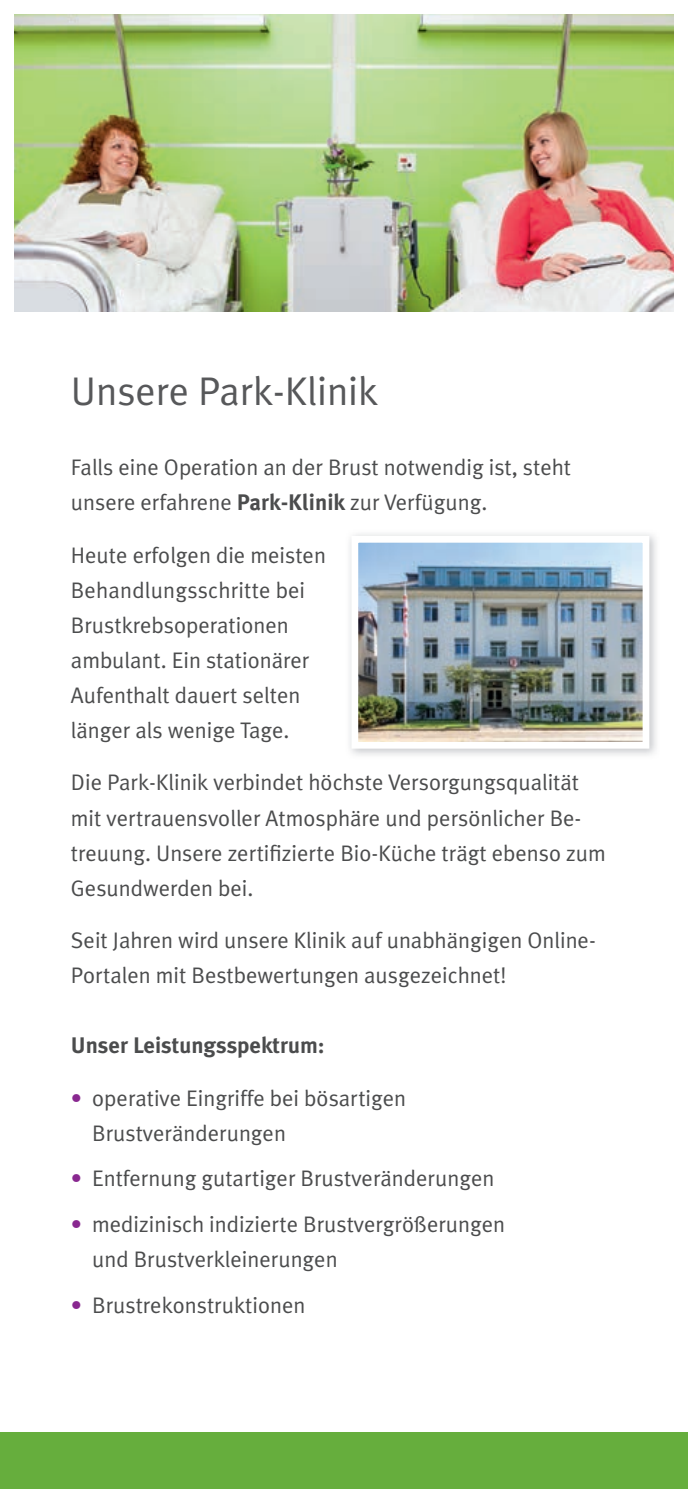
<style>
.page{position:relative;width:688px;height:1489px;background:#fff}
.page>*{position:absolute;margin:0;border:0;box-sizing:border-box;transform-origin:0 0}
.t1{font:40px "Meta Plus Normal";color:#57585a}
.t2{font:22.5px/35px "Meta Plus Normal";color:#4b4c4d}
.t3{font:700 22.5px "Meta Plus";color:#4b4c4d}
.s1{font-family:"Meta Plus";font-weight:700}
.s2{color:#892890}
</style>
<div class="page">
<div style="left:0;top:1431px;width:687px;height:57px;background:#66ae3d"></div>
<img style="left:14px;top:14px;width:659px;height:298px">
<img style="left:349px;top:534px;width:307px;height:221px">
<img style="left:359px;top:544px;width:282px;height:196px">
<div style="left:351px;top:536px;width:298px;height:212px;border:7px solid #fff"></div>
<h1 class="t1" style="left:71px;top:368px;width:308px">Unsere Park-Klinik</h1>
<p class="t2" style="left:71px;top:449px;width:501px">Falls eine Operation an der Brust notwendig ist, steht unsere erfahrene <span class="s1">Park-Klinik</span> zur Verfügung.</p>
<p class="t2" style="left:71px;top:537px;width:256px">Heute erfolgen die meisten<br>Behandlungsschritte bei<br>Brustkrebsoperationen ambulant. Ein stationärer<br>Aufenthalt dauert selten länger als wenige Tage.</p>
<p class="t2" style="left:71px;top:764px;width:536px">Die Park-Klinik verbindet höchste Versorgungsqualität mit vertrauensvoller Atmosphäre und persönlicher Be&shy;treuung. Unsere zertifizierte Bio-Küche trägt ebenso zum Gesundwerden bei.</p>
<p class="t2" style="left:71px;top:922px;width:526px">Seit Jahren wird unsere Klinik auf unabhängigen Online-<br>Portalen mit Bestbewertungen ausgezeichnet!</p>
<p class="t3" style="left:71px;top:1032px;width:255px">Unser Leistungsspektrum:</p>
<p class="t2" style="left:92px;top:1080px;width:315px;text-indent:-21px"><span class="s2">•</span> operative Eingriffe bei bösartigen<br>Brustveränderungen</p>
<p class="t2" style="left:71px;top:1160px;width:425px"><span class="s2">•</span> Entfernung gutartiger Brustveränderungen</p>
<p class="t2" style="left:92px;top:1206px;width:414px;text-indent:-21px"><span class="s2">•</span> medizinisch indizierte Brustvergrößerungen und Brustverkleinerungen</p>
<p class="t2" style="left:71px;top:1286px;width:236px"><span class="s2">•</span> Brustrekonstruktionen</p>
</div>
